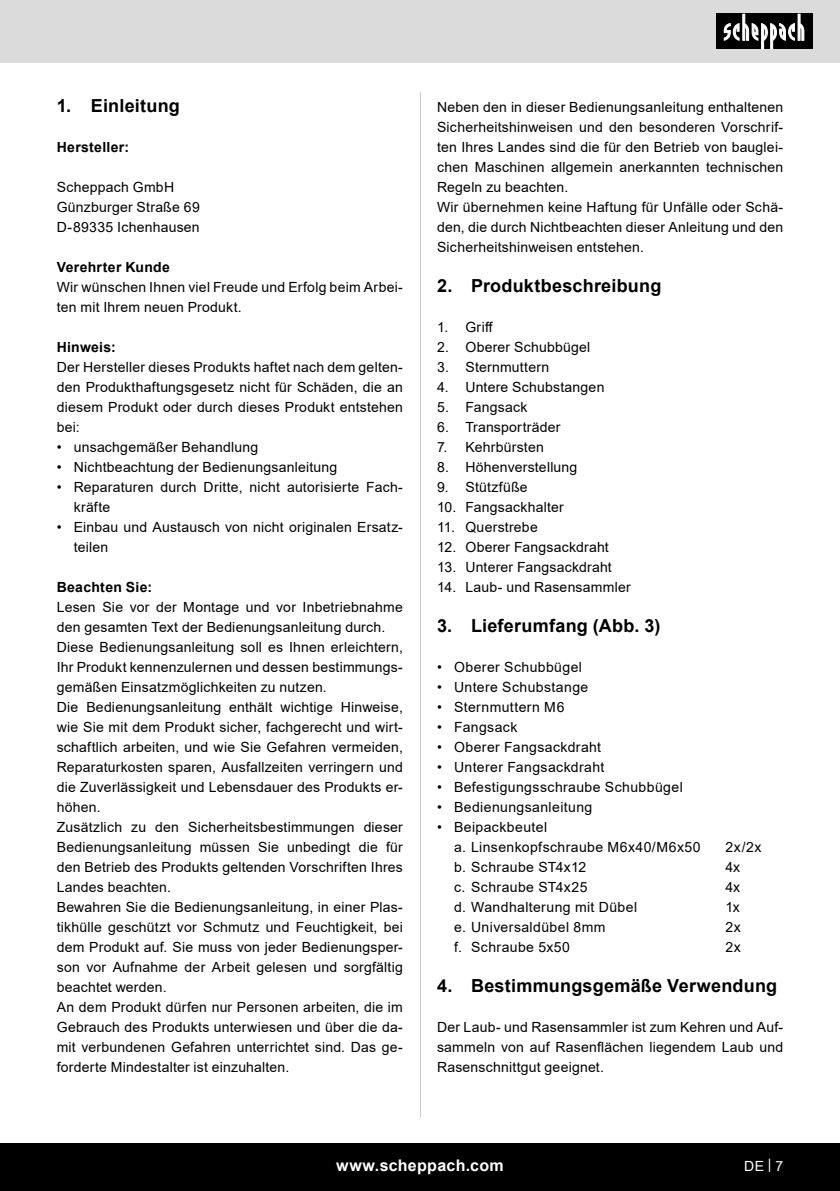
<style>
.page{position:relative;width:840px;height:1191px;background:#fff}
.page>*{position:absolute;margin:0;border:0;box-sizing:border-box;transform-origin:0 0}
.t1{font:700 18px "Arial";letter-spacing:.01em;color:#000}
.t2{font:700 16px "Arial";letter-spacing:.02em;color:#fff}
.Basiseinstellung{font:14px/20px "Arial";letter-spacing:.015em;color:#000;text-align:justify}
.Grundtext_Bold{font:700 14px "Arial";letter-spacing:.02em;color:#000}
.t3{font:14px "Arial";color:#fff}
</style>
<div class="page">
<div style="left:0;top:0;width:839px;height:63px;background:#dbdbdb"></div>
<div style="left:0;top:1143px;width:839px;height:48px;background:#000"></div>
<div style="left:716px;top:14px;width:96px;height:35px;background:#000"></div>
<svg style="left:723px;top:14px;width:81px;height:35px"></svg>
<hr style="left:420px;top:92px;width:1px;height:1025px;background:#c7c7c7">
<p class="t1" style="left:57px;top:93px;width:125px">1. Einleitung</p>
<p class="Grundtext_Bold" style="left:57px;top:137px;width:74px">Hersteller:</p>
<p class="Basiseinstellung" style="left:57px;top:177px;width:119px">Scheppach GmbH</p>
<p class="Basiseinstellung" style="left:57px;top:197px;width:144px">Günzburger Straße 69</p>
<p class="Basiseinstellung" style="left:57px;top:217px;width:144px">D-89335 Ichenhausen</p>
<p class="Grundtext_Bold" style="left:57px;top:257px;width:115px">Verehrter Kunde</p>
<p class="Basiseinstellung" style="left:57px;top:277px;width:347px">Wir wünschen Ihnen viel Freude und Erfolg beim Arbei&shy;ten mit Ihrem neuen Produkt.</p>
<p class="Grundtext_Bold" style="left:57px;top:337px;width:61px">Hinweis:</p>
<p class="Basiseinstellung" style="left:57px;top:357px;width:347px">Der Hersteller dieses Produkts haftet nach dem gelten&shy;den Produkthaftungsgesetz nicht für Schäden, die an diesem Produkt oder durch dieses Produkt entstehen bei:</p>
<p class="Basiseinstellung" style="left:57px;top:437px;width:203px">• unsachgemäßer Behandlung</p>
<p class="Basiseinstellung" style="left:57px;top:457px;width:282px">• Nichtbeachtung der Bedienungsanleitung</p>
<p class="Basiseinstellung" style="left:74px;top:477px;width:330px;text-indent:-17px">• Reparaturen durch Dritte, nicht autorisierte Fach&shy;kräfte</p>
<p class="Basiseinstellung" style="left:74px;top:517px;width:330px;text-indent:-17px">• Einbau und Austausch von nicht originalen Ersatz&shy;teilen</p>
<p class="Grundtext_Bold" style="left:57px;top:577px;width:97px">Beachten Sie:</p>
<p class="Basiseinstellung" style="left:57px;top:597px;width:347px">Lesen Sie vor der Montage und vor Inbetriebnahme den gesamten Text der Bedienungsanleitung durch.</p>
<p class="Basiseinstellung" style="left:57px;top:637px;width:347px">Diese Bedienungsanleitung soll es Ihnen erleichtern, Ihr Produkt kennenzulernen und dessen bestimmungs&shy;gemäßen Einsatzmöglichkeiten zu nutzen.</p>
<p class="Basiseinstellung" style="left:57px;top:697px;width:347px">Die Bedienungsanleitung enthält wichtige Hinweise, wie Sie mit dem Produkt sicher, fachgerecht und wirt&shy;schaftlich arbeiten, und wie Sie Gefahren vermeiden, Reparaturkosten sparen, Ausfallzeiten verringern und die Zuverlässigkeit und Lebensdauer des Produkts er&shy;höhen.</p>
<p class="Basiseinstellung" style="left:57px;top:817px;width:347px">Zusätzlich zu den Sicherheitsbestimmungen dieser Bedienungsanleitung müssen Sie unbedingt die für den Betrieb des Produkts geltenden Vorschriften Ihres Landes beachten.</p>
<p class="Basiseinstellung" style="left:57px;top:897px;width:347px">Bewahren Sie die Bedienungsanleitung, in einer Plas&shy;tikhülle geschützt vor Schmutz und Feuchtigkeit, bei dem Produkt auf. Sie muss von jeder Bedienungsper&shy;son vor Aufnahme der Arbeit gelesen und sorgfältig beachtet werden.</p>
<p class="Basiseinstellung" style="left:57px;top:997px;width:347px">An dem Produkt dürfen nur Personen arbeiten, die im Gebrauch des Produkts unterwiesen und über die da&shy;mit verbundenen Gefahren unterrichtet sind. Das ge&shy;forderte Mindestalter ist einzuhalten.</p>
<p class="Basiseinstellung" style="left:437px;top:97px;width:347px">Neben den in dieser Bedienungsanleitung enthaltenen Sicherheitshinweisen und den besonderen Vorschrif&shy;ten Ihres Landes sind die für den Betrieb von bauglei&shy;chen Maschinen allgemein anerkannten technischen Regeln zu beachten.</p>
<p class="Basiseinstellung" style="left:437px;top:197px;width:347px">Wir übernehmen keine Haftung für Unfälle oder Schä&shy;den, die durch Nichtbeachten dieser Anleitung und den Sicherheitshinweisen entstehen.</p>
<p class="t1" style="left:437px;top:273px;width:226px">2. Produktbeschreibung</p>
<p class="Basiseinstellung" style="left:437px;top:317px;width:58px">1. Griff</p>
<p class="Basiseinstellung" style="left:437px;top:337px;width:155px">2. Oberer Schubbügel</p>
<p class="Basiseinstellung" style="left:437px;top:357px;width:114px">3. Sternmuttern</p>
<p class="Basiseinstellung" style="left:437px;top:377px;width:169px">4. Untere Schubstangen</p>
<p class="Basiseinstellung" style="left:437px;top:397px;width:92px">5. Fangsack</p>
<p class="Basiseinstellung" style="left:437px;top:417px;width:125px">6. Transporträder</p>
<p class="Basiseinstellung" style="left:437px;top:437px;width:108px">7. Kehrbürsten</p>
<p class="Basiseinstellung" style="left:437px;top:457px;width:142px">8. Höhenverstellung</p>
<p class="Basiseinstellung" style="left:437px;top:477px;width:92px">9. Stützfüße</p>
<p class="Basiseinstellung" style="left:437px;top:497px;width:128px">10. Fangsackhalter</p>
<p class="Basiseinstellung" style="left:437px;top:517px;width:102px">11. Querstrebe</p>
<p class="Basiseinstellung" style="left:437px;top:537px;width:173px">12. Oberer Fangsackdraht</p>
<p class="Basiseinstellung" style="left:437px;top:557px;width:176px">13. Unterer Fangsackdraht</p>
<p class="Basiseinstellung" style="left:437px;top:577px;width:195px">14. Laub- und Rasensammler</p>
<p class="t1" style="left:437px;top:613px;width:225px">3. Lieferumfang (Abb. 3)</p>
<p class="Basiseinstellung" style="left:437px;top:657px;width:146px">• Oberer Schubbügel</p>
<p class="Basiseinstellung" style="left:437px;top:677px;width:153px">• Untere Schubstange</p>
<p class="Basiseinstellung" style="left:437px;top:697px;width:129px">• Sternmuttern M6</p>
<p class="Basiseinstellung" style="left:437px;top:717px;width:82px">• Fangsack</p>
<p class="Basiseinstellung" style="left:437px;top:737px;width:165px">• Oberer Fangsackdraht</p>
<p class="Basiseinstellung" style="left:437px;top:757px;width:169px">• Unterer Fangsackdraht</p>
<p class="Basiseinstellung" style="left:437px;top:777px;width:247px">• Befestigungsschraube Schubbügel</p>
<p class="Basiseinstellung" style="left:437px;top:797px;width:157px">• Bedienungsanleitung</p>
<p class="Basiseinstellung" style="left:437px;top:817px;width:111px">• Beipackbeutel</p>
<p class="Basiseinstellung" style="left:454px;top:837px;width:248px">a. Linsenkopfschraube M6x40/M6x50</p>
<p class="Basiseinstellung" style="left:725px;top:837px;width:38px">2x/2x</p>
<p class="Basiseinstellung" style="left:454px;top:857px;width:134px">b. Schraube ST4x12</p>
<p class="Basiseinstellung" style="left:725px;top:857px;width:16px">4x</p>
<p class="Basiseinstellung" style="left:454px;top:877px;width:135px">c. Schraube ST4x25</p>
<p class="Basiseinstellung" style="left:725px;top:877px;width:16px">4x</p>
<p class="Basiseinstellung" style="left:454px;top:897px;width:184px">d. Wandhalterung mit Dübel</p>
<p class="Basiseinstellung" style="left:725px;top:897px;width:16px">1x</p>
<p class="Basiseinstellung" style="left:454px;top:917px;width:153px">e. Universaldübel 8mm</p>
<p class="Basiseinstellung" style="left:725px;top:917px;width:17px">2x</p>
<p class="Basiseinstellung" style="left:454px;top:937px;width:117px">f. Schraube 5x50</p>
<p class="Basiseinstellung" style="left:725px;top:937px;width:17px">2x</p>
<p class="t1" style="left:437px;top:973px;width:341px">4. Bestimmungsgemäße Verwendung</p>
<p class="Basiseinstellung" style="left:437px;top:1017px;width:347px">Der Laub- und Rasensammler ist zum Kehren und Auf&shy;sammeln von auf Rasenflächen liegendem Laub und Rasenschnittgut geeignet.</p>
<p class="t2" style="left:336px;top:1154px;width:169px">www.scheppach.com</p>
<p class="t3" style="left:743px;top:1156px;width:40px">DE | 7</p>
</div>
